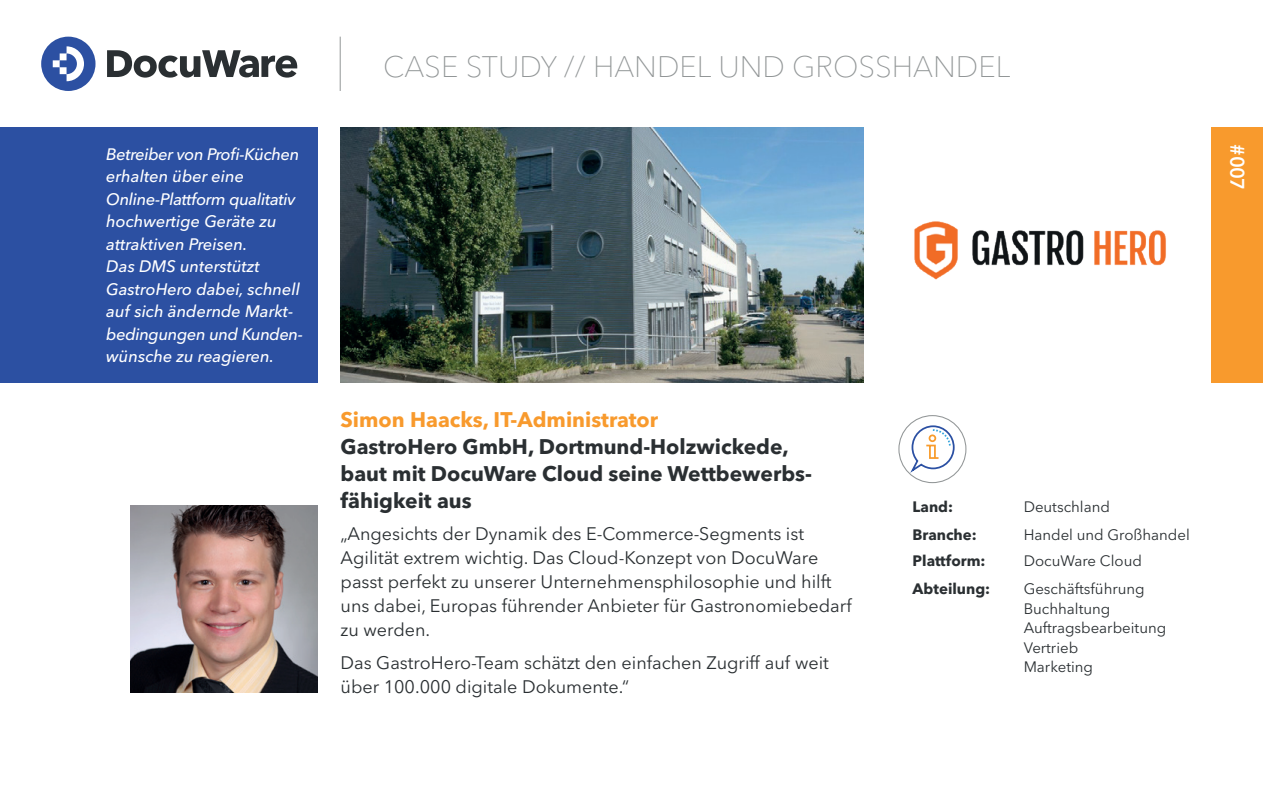
<style>
.page{position:relative;width:1263px;height:787px;background:#fff}
.page>*{position:absolute;margin:0;border:0;box-sizing:border-box;transform-origin:0 0}
.t1{font:100 29.4px "Avenir Next LT Pro";color:#929697}
.t2{font:700 21px/27px "Avenir Next LT Pro";color:#2a2f32}
.t3{font:700 21px "Avenir Next LT Pro";color:#f89a2d}
.t4{font:600 19.5px "Avenir Next LT Pro";color:#fff}
.t5{font:18px/24px "Avenir Next LT Pro";color:#2a2f32}
.t6{font:italic 500 16.5px/22.5px "Avenir Next LT Pro";color:#fff}
.t7{font:15px/19.5px "Avenir Next LT Pro";color:#2a2f32}
.t8{font:700 15px "Avenir Next LT Pro";color:#2a2f32}
</style>
<div class="page">
<div style="left:0;top:128px;width:317px;height:255px;background:#2c50a2"></div>
<img style="left:341px;top:128px;width:522px;height:255px">
<svg style="left:41px;top:37px;width:55px;height:54px"></svg>
<svg style="left:107px;top:50px;width:190px;height:28px"></svg>
<hr style="left:340px;top:37px;width:1px;height:54px;background:#929697">
<div style="left:1212px;top:128px;width:51px;height:255px;background:#f89a2d"></div>
<div style="left:898px;top:415px;width:68px;height:68px;border:1px solid #929697;border-radius:50%"></div>
<img style="left:130px;top:505px;width:187px;height:187px">
<svg style="left:908px;top:424px;width:47px;height:51px"></svg>
<img style="left:914px;top:221px;width:252px;height:59px">
<p class="t6" style="left:106px;top:143px;width:198px">Betreiber von Profi-Küchen erhalten über eine<br>Online-Plattform qualitativ hochwertige Geräte zu attraktiven Preisen.<br>Das DMS unterstützt<br>GastroHero dabei, schnell auf sich ändernde Markt&shy;bedingungen und Kunden&shy;wünsche zu reagieren.</p>
<h1 class="t1" style="left:383px;top:49px;width:629px">CASE STUDY // HANDEL UND GROSSHANDEL</h1>
<p class="t3" style="left:341px;top:406px;width:319px">Simon Haacks, IT-Administrator</p>
<p class="t2" style="left:341px;top:433px;width:473px">GastroHero GmbH, Dortmund-Holzwickede, baut mit DocuWare Cloud seine Wettbewerbs&shy;fähigkeit aus</p>
<p class="t5" style="left:341px;top:522px;width:513px">„Angesichts der Dynamik des E-Commerce-Segments ist Agilität extrem wichtig. Das Cloud-Konzept von DocuWare passt perfekt zu unserer Unternehmensphilosophie und hilft uns dabei, Europas führender Anbieter für Gastronomiebedarf zu werden.</p>
<p class="t5" style="left:341px;top:650px;width:490px">Das GastroHero-Team schätzt den einfachen Zugriff auf weit über 100.000 digitale Dokumente.“</p>
<p class="t8" style="left:913px;top:497px;width:42px">Land:</p>
<p class="t7" style="left:1024px;top:496px;width:88px">Deutschland</p>
<p class="t8" style="left:913px;top:525px;width:66px">Branche:</p>
<p class="t7" style="left:1024px;top:524px;width:168px">Handel und Großhandel</p>
<p class="t8" style="left:913px;top:551px;width:74px">Plattform:</p>
<p class="t7" style="left:1024px;top:551px;width:120px">DocuWare Cloud</p>
<p class="t8" style="left:913px;top:579px;width:79px">Abteilung:</p>
<p class="t7" style="left:1024px;top:579px;width:144px">Geschäftsführung<br>Buchhaltung<br>Auftragsbearbeitung<br>Vertrieb<br>Marketing</p>
<p class="t4" style="left:1249px;top:144px;width:47px;rotate:90deg">#007</p>
</div>
